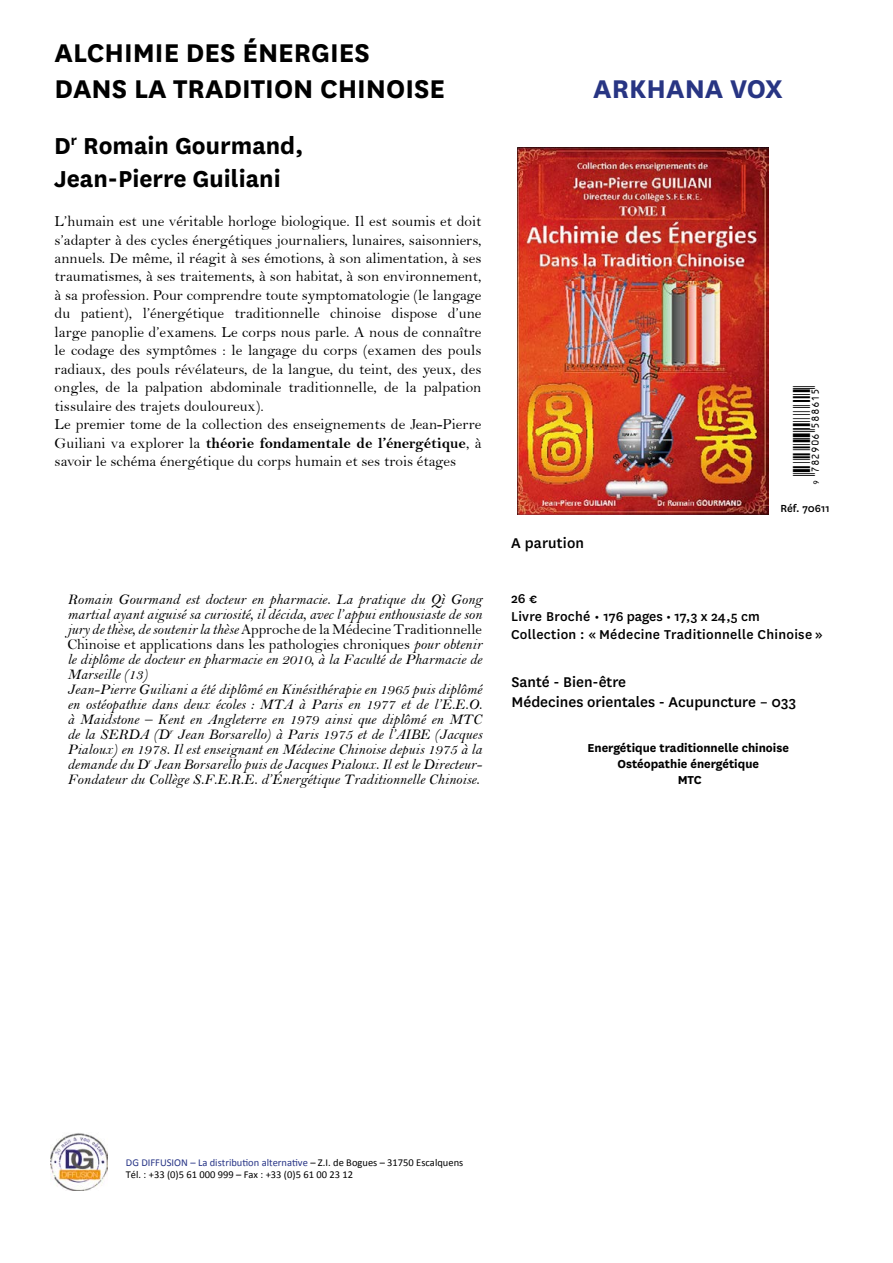
<style>
.page{position:relative;width:893px;height:1263px;background:#fff}
.page>*{position:absolute;margin:0;border:0;box-sizing:border-box;transform-origin:0 0}
.t1{font:700 30px/36px "National";color:#000}
.t2{font:700 30px "National";color:#283583}
.t3{font:700 27px/32.4px "National";color:#000}
.t4{font:19.5px "ID Automation UPCEANXS";color:#000}
.t5{font:500 16.5px/19.8px "National";color:#000}
.t6{font:15.3px/18.5px "Bell";color:#000}
.t7{font:15.3px "Bell MT Bold";color:#000}
.t8{font:15px/15px "Bell MT Italic";color:#000}
.t9{font:15px/15px "Bell";color:#000}
.t10{font:500 15px/17.9px "National";letter-spacing:.02em;color:#000}
.t11{font:700 13.5px/16.2px "National";color:#000;text-align:center}
.t12{font:500 12px "National";color:#000}
.t13{font:10.5px/12.6px "Calibri";color:#000}
.s1{font-family:"Bell"}
.s2{font-family:"Bell MT Italic"}
.s3{color:#273486}
</style>
<div class="page">
<img style="left:51px;top:1133px;width:56px;height:58px">
<img style="left:517px;top:148px;width:251px;height:366px">
<h1 class="t1" style="left:55px;top:32px;width:392px">ALCHIMIE DES ÉNERGIES<br>DANS LA TRADITION CHINOISE</h1>
<h2 class="t3" style="left:54px;top:128px;width:251px">D<sup>r</sup> Romain Gourmand,<br>Jean-Pierre Guiliani</h2>
<p class="t6" style="left:55px;top:212px;width:428px">L’humain est une véritable horloge biologique. Il est soumis et doit s’adapter à des cycles énergétiques journaliers, lunaires, saisonniers, annuels. De même, il réagit à ses émotions, à son alimentation, à ses traumatismes, à ses traitements, à son habitat, à son environnement, à sa profession. Pour comprendre toute symptomatologie (le langage du patient), l’énergétique traditionnelle chinoise dispose d’une large panoplie d’examens. Le corps nous parle. A nous de connaître le codage des symptômes : le langage du corps (examen des pouls radiaux, des pouls révélateurs, de la langue, du teint, des yeux, des ongles, de la palpation abdominale traditionnelle, de la palpation tissulaire des trajets douloureux).<br>Le premier tome de la collection des enseignements de Jean-Pierre</p>
<p class="t7" style="left:55px;top:433px;width:428px"><span class="s1">Guiliani va explorer la</span> théorie fondamentale de l’énergétique<span class="s1">, à</span></p>
<p class="t6" style="left:55px;top:452px;width:403px">savoir le schéma énergétique du corps humain et ses trois étages</p>
<p class="t8" style="left:67px;top:592px;width:416px">Romain Gourmand est docteur en pharmacie. La pratique du Qì Gong martial ayant aiguisé sa curiosité, il décida, avec l’appui enthousiaste de son</p>
<p class="t9" style="left:67px;top:622px;width:416px"><span class="s2">jury de thèse, de soutenir la thèse</span> Approche de la Médecine Traditionnelle<br>Chinoise et applications dans les pathologies chroniques <span class="s2">pour obtenir</span></p>
<p class="t8" style="left:67px;top:652px;width:416px">le diplôme de docteur en pharmacie en 2010, à la Faculté de Pharmacie de Marseille (13)<br>Jean-Pierre Guiliani a été diplômé en Kinésithérapie en 1965 puis diplômé en ostéopathie dans deux écoles : MTA à Paris en 1977 et de l’E.E.O. à Maidstone – Kent en Angleterre en 1979 ainsi que diplômé en MTC de la SERDA (D<sup>r</sup> Jean Borsarello) à Paris 1975 et de l’AIBE (Jacques Pialoux) en 1978. Il est enseignant en Médecine Chinoise depuis 1975 à la demande du D<sup>r</sup> Jean Borsarello puis de Jacques Pialoux. Il est le Directeur-Fondateur du Collège S.F.E.R.E. d’Énergétique Traditionnelle Chinoise.</p>
<h1 class="t2" style="left:593px;top:67px;width:191px">ARKHANA VOX</h1>
<p class="t5" style="left:511px;top:532px;width:75px">A parution</p>
<p class="t4" style="left:789px;top:489px;width:105px;rotate:-90deg">y(7IC9A6*PSSQLP(</p>
<p class="t12" style="left:780px;top:500px;width:51px">Réf. 70611</p>
<p class="t10" style="left:511px;top:589px;width:313px">26 €<br>Livre Broché • 176 pages • 17,3 x 24,5 cm<br>Collection : « Médecine Traditionnelle Chinoise »</p>
<p class="t5" style="left:511px;top:671px;width:286px">Santé - Bien-être<br>Médecines orientales - Acupuncture – 033</p>
<p class="t11" style="left:587px;top:738px;width:203px">Energétique traditionnelle chinoise<br>Ostéopathie énergétique<br>MTC</p>
<p class="t13" style="left:126px;top:1155px;width:339px"><span class="s3">DG DIFFUSION – La distribution alternative</span> – Z.I. de Bogues – 31750 Escalquens<br>Tél. : +33 (0)5 61 000 999 – Fax : +33 (0)5 61 00 23 12</p>
</div>
